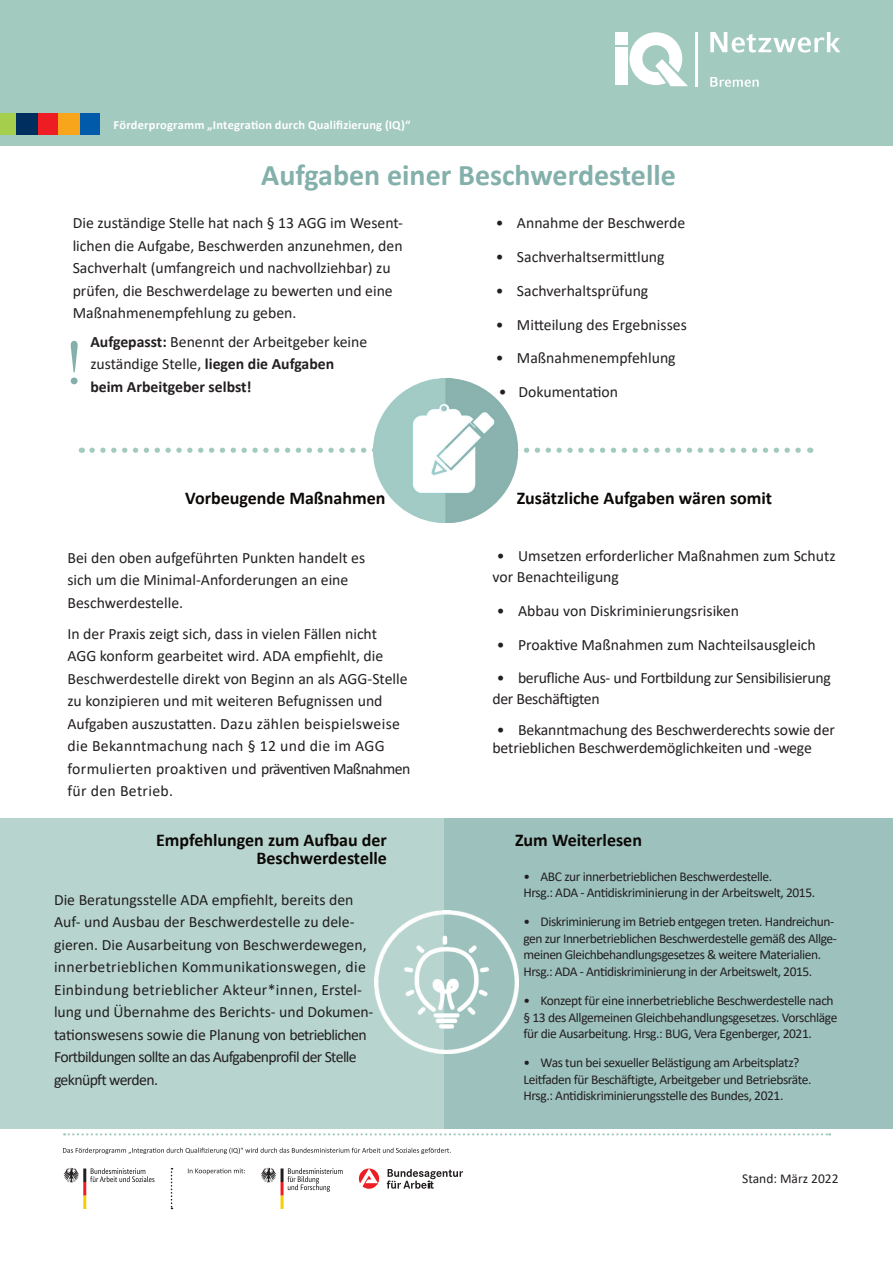
<style>
.page{position:relative;width:893px;height:1263px;background:#fff}
.page>*{position:absolute;margin:0;border:0;box-sizing:border-box;transform-origin:0 0}
.t1{font:63px "Times New Roman";color:#84b0ab}
.t2{font:700 30px "Calibri";color:#84b0ab}
.t3{font:700 18px/18px "Calibri";color:#0c0806;text-align:right}
.t4{font:15.75px/22.5px "Calibri";color:#231f20}
.t5{font:700 15.75px/22.5px "Calibri";color:#231f20}
.t6{font:15.75px/21px "Calibri";letter-spacing:-.02em;color:#231f20}
.t7{font:13.5px/16.5px "Calibri";letter-spacing:-.03em;color:#231f20}
.t8{font:13.5px "Calibri";color:#231f20}
.t9{font:700 12.45px "Calibri";letter-spacing:.01em;color:#fff}
.s1{font-weight:400}
</style>
<div class="page">
<div style="left:0;top:0;width:893px;height:145px;background:#a2cabf"></div>
<div style="left:615px;top:47px;width:13px;height:38px;background:#fff"></div>
<div style="left:615px;top:32px;width:13px;height:13px;background:#fff"></div>
<svg style="left:629px;top:32px;width:59px;height:54px"></svg>
<hr style="left:695px;top:32px;width:2px;height:54px;background:#fff">
<svg style="left:710px;top:77px;width:49px;height:10px"></svg>
<svg style="left:710px;top:32px;width:130px;height:21px"></svg>
<div style="left:38px;top:114px;width:21px;height:21px;background:#ee1d23"></div>
<div style="left:0;top:114px;width:16px;height:21px;background:#a4ce4c"></div>
<div style="left:80px;top:114px;width:21px;height:21px;background:#015aaa"></div>
<div style="left:59px;top:114px;width:21px;height:21px;background:#f9a51b"></div>
<div style="left:16px;top:114px;width:22px;height:21px;background:#002e5e"></div>
<svg style="left:64px;top:1133px;width:766px;height:2px"></svg>
<svg style="left:171px;top:1168px;width:2px;height:41px"></svg>
<svg style="left:188px;top:1168px;width:57px;height:6px"></svg>
<svg style="left:63px;top:1147px;width:388px;height:7px"></svg>
<svg style="left:63px;top:1168px;width:91px;height:41px"></svg>
<svg style="left:387px;top:1169px;width:76px;height:20px"></svg>
<svg style="left:359px;top:1168px;width:20px;height:21px"></svg>
<svg style="left:261px;top:1168px;width:82px;height:41px"></svg>
<div style="left:0;top:818px;width:446px;height:311px;background:#b7d5ce"></div>
<div style="left:444px;top:818px;width:449px;height:311px;background:#9dc1bd"></div>
<svg style="left:92px;top:448px;width:709px;height:5px"></svg>
<img style="left:374px;top:378px;width:143px;height:144px">
<img style="left:375px;top:910px;width:143px;height:144px">
<p class="t9" style="left:114px;top:116px;width:298px">Förderprogramm „Integration durch Qualifizierung (IQ)“</p>
<h2 class="t2" style="left:261px;top:154px;width:416px">Aufgaben einer Beschwerdestelle</h2>
<p class="t4" style="left:496px;top:212px;width:191px">• Annahme der Beschwerde</p>
<p class="t4" style="left:496px;top:245px;width:170px">• Sachverhaltsermittlung</p>
<p class="t4" style="left:496px;top:279px;width:154px">• Sachverhaltsprüfung</p>
<p class="t4" style="left:496px;top:313px;width:193px">• Mitteilung des Ergebnisses</p>
<p class="t4" style="left:496px;top:347px;width:182px">• Maßnahmenempfehlung</p>
<p class="t4" style="left:499px;top:380px;width:121px">• Dokumentation</p>
<p class="t4" style="left:73px;top:212px;width:332px">Die zuständige Stelle hat nach § 13 AGG im Wesent&shy;lichen die Aufgabe, Beschwerden anzunehmen, den Sachverhalt (umfangreich und nachvollziehbar) zu prüfen, die Beschwerdelage zu bewerten und eine Maßnahmenempfehlung zu geben.</p>
<p class="t5" style="left:90px;top:330px;width:278px">Aufgepasst: <span class="s1">Benennt der Arbeitgeber keine zuständige Stelle,</span> liegen die Aufgaben beim Arbeitgeber selbst!</p>
<h1 class="t1" style="left:64px;top:318px;width:22px">!</h1>
<p class="t3" style="left:185px;top:489px;width:202px">Vorbeugende Maßnahmen</p>
<p class="t4" style="left:67px;top:546px;width:299px">Bei den oben aufgeführten Punkten handelt es sich um die Minimal-Anforderungen an eine<br>Beschwerdestelle.</p>
<p class="t4" style="left:67px;top:622px;width:344px">In der Praxis zeigt sich, dass in vielen Fällen nicht<br>AGG konform gearbeitet wird. ADA empfiehlt, die Beschwerdestelle direkt von Beginn an als AGG-Stelle zu konzipieren und mit weiteren Befugnissen und Aufgaben auszustatten. Dazu zählen beispielsweise die Bekanntmachung nach § 12 und die im AGG formulierten proaktiven und präventiven Maßnahmen für den Betrieb.</p>
<p class="t3" style="left:156px;top:831px;width:232px">Empfehlungen zum Aufbau der<br>Beschwerdestelle</p>
<p class="t4" style="left:54px;top:888px;width:321px">Die Beratungsstelle ADA empfiehlt, bereits den Auf- und Ausbau der Beschwerdestelle zu dele&shy;gieren. Die Ausarbeitung von Beschwerdewegen, innerbetrieblichen Kommunikationswegen, die Einbindung betrieblicher Akteur*innen, Erstel&shy;lung und Übernahme des Berichts- und Dokumen&shy;tationswesens sowie die Planung von betrieblichen Fortbildungen sollte an das Aufgabenprofil der Stelle geknüpft werden.</p>
<p class="t3" style="left:517px;top:489px;width:257px">Zusätzliche Aufgaben wären somit</p>
<p class="t4" style="left:492px;top:545px;width:345px;line-height:21px">• Umsetzen erforderlicher Maßnahmen zum Schutz vor Benachteiligung</p>
<p class="t4" style="left:497px;top:599px;width:244px">• Abbau von Diskriminierungsrisiken</p>
<p class="t4" style="left:497px;top:633px;width:321px">• Proaktive Maßnahmen zum Nachteilsausgleich</p>
<p class="t6" style="left:492px;top:667px;width:340px">• berufliche Aus- und Fortbildung zur Sensibilisierung der Beschäftigten</p>
<p class="t4" style="left:492px;top:720px;width:344px;line-height:18px">• Bekanntmachung des Beschwerderechts sowie der betrieblichen Beschwerdemöglichkeiten und -wege</p>
<p class="t3" style="left:515px;top:831px;width:128px">Zum Weiterlesen</p>
<p class="t7" style="left:523px;top:867px;width:293px">• ABC zur innerbetrieblichen Beschwerdestelle.<br>Hrsg.: ADA - Antidiskriminierung in der Arbeitswelt, 2015.</p>
<p class="t7" style="left:523px;top:913px;width:315px">• Diskriminierung im Betrieb entgegen treten. Handreichun&shy;gen zur Innerbetrieblichen Beschwerdestelle gemäß des Allge&shy;meinen Gleichbehandlungsgesetzes &amp; weitere Materialien.<br>Hrsg.: ADA - Antidiskriminierung in der Arbeitswelt, 2015.</p>
<p class="t7" style="left:523px;top:992px;width:315px">• Konzept für eine innerbetriebliche Beschwerdestelle nach § 13 des Allgemeinen Gleichbehandlungsgesetzes. Vorschläge für die Ausarbeitung. Hrsg.: BUG, Vera Egenberger, 2021.</p>
<p class="t7" style="left:523px;top:1054px;width:290px">• Was tun bei sexueller Belästigung am Arbeitsplatz?<br>Leitfaden für Beschäftigte, Arbeitgeber und Betriebsräte.<br>Hrsg.: Antidiskriminierungsstelle des Bundes, 2021.</p>
<p class="t8" style="left:742px;top:1169px;width:98px">Stand: März 2022</p>
</div>
